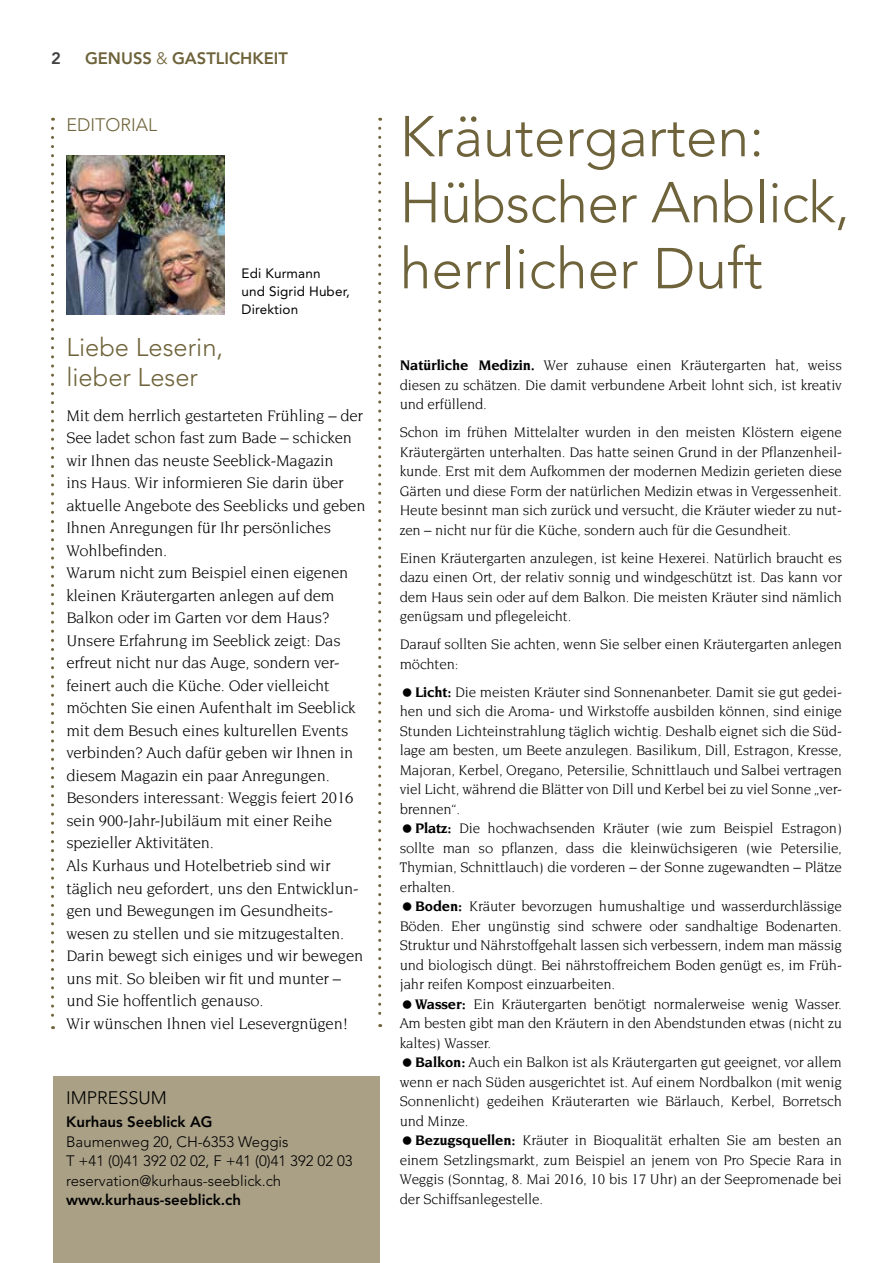
<style>
.page{position:relative;width:893px;height:1263px;background:#fff}
.page>*{position:absolute;margin:0;border:0;box-sizing:border-box;transform-origin:0 0}
.t1{font:300 57px/66px "Avenir LT Std";color:#6e633a}
.t2{font:300 25.5px/30px "Avenir LT Std";color:#6e633a}
.t3{font:300 18px "Avenir LT Std";color:#6e633a}
.t4{font:300 18px "Avenir LT Std";color:#000}
.t5{font:16.5px/22.5px "Novarese Std";letter-spacing:-.01em;color:#000}
.t6{font:800 16.5px "Avenir LT Std";color:#6e633a}
.t7{font:800 16.5px "Avenir LT Std";color:#414042}
.t8{font:15px/19.5px "Novarese Std";letter-spacing:-.01em;color:#000;text-align:justify}
.t9{font:300 15px/19.5px "Avenir LT Std";color:#000}
.t10{font:800 15px "Avenir LT Std";color:#000}
.t11{font:13.5px/18px "Avenir LT Std";letter-spacing:.01em;color:#000}
.s1{font-weight:300}
.s2{font-weight:700}
</style>
<div class="page">
<div style="left:53px;top:1077px;width:326px;height:186px;background:#aaa086"></div>
<img style="left:66px;top:156px;width:159px;height:158px">
<svg style="left:51px;top:128px;width:3px;height:901px"></svg>
<svg style="left:378px;top:128px;width:3px;height:899px"></svg>
<p class="t7" style="left:51px;top:48px;width:11px">2</p>
<p class="t6" style="left:85px;top:48px;width:204px">GENUSS <span class="s1">&amp;</span> GASTLICHKEIT</p>
<p class="t3" style="left:66px;top:114px;width:92px">EDITORIAL</p>
<p class="t11" style="left:242px;top:265px;width:110px">Edi Kurmann<br>und Sigrid Huber,<br>Direktion</p>
<h2 class="t2" style="left:66px;top:332px;width:158px">Liebe Leserin, lieber Leser</h2>
<p class="t5" style="left:66px;top:404px;width:301px">Mit dem herrlich gestarteten Frühling – der See ladet schon fast zum Bade – schicken wir Ihnen das neuste Seeblick-Magazin<br>ins Haus. Wir informieren Sie darin über aktuelle Angebote des Seeblicks und geben Ihnen Anregungen für Ihr persönliches Wohlbefinden.<br>Warum nicht zum Beispiel einen eigenen kleinen Kräutergarten anlegen auf dem Balkon oder im Garten vor dem Haus?<br>Unsere Erfahrung im Seeblick zeigt: Das erfreut nicht nur das Auge, sondern ver&shy;feinert auch die Küche. Oder vielleicht möchten Sie einen Aufenthalt im Seeblick mit dem Besuch eines kulturellen Events verbinden? Auch dafür geben wir Ihnen in diesem Magazin ein paar Anregungen.<br>Besonders interessant: Weggis feiert 2016 sein 900-Jahr-Jubiläum mit einer Reihe spezieller Aktivitäten.<br>Als Kurhaus und Hotelbetrieb sind wir täglich neu gefordert, uns den Entwicklun&shy;gen und Bewegungen im Gesundheits&shy;wesen zu stellen und sie mitzugestalten.<br>Darin bewegt sich einiges und wir bewegen uns mit. So bleiben wir fit und munter – und Sie hoffentlich genauso.<br>Wir wünschen Ihnen viel Lesevergnügen!</p>
<p class="t4" style="left:66px;top:1087px;width:102px">IMPRESSUM</p>
<p class="t10" style="left:66px;top:1113px;width:148px">Kurhaus Seeblick AG</p>
<p class="t9" style="left:66px;top:1132px;width:288px">Baumenweg 20, CH-6353 Weggis<br>T +41 (0)41 392 02 02, F +41 (0)41 392 02 03 reservation@kurhaus-seeblick.ch</p>
<p class="t10" style="left:66px;top:1191px;width:177px">www.kurhaus-seeblick.ch</p>
<h1 class="t1" style="left:400px;top:104px;width:452px">Kräutergarten:<br>Hübscher Anblick, herrlicher Duft</h1>
<p class="t8" style="left:400px;top:355px;width:444px"><span class="s2">Natürliche Medizin.</span> Wer zuhause einen Kräutergarten hat, weiss diesen zu schätzen. Die damit verbundene Arbeit lohnt sich, ist kreativ und erfüllend.</p>
<p class="t8" style="left:400px;top:422px;width:444px">Schon im frühen Mittelalter wurden in den meisten Klöstern eigene Kräutergärten unterhalten. Das hatte seinen Grund in der Pflanzenheil&shy;kunde. Erst mit dem Aufkommen der modernen Medizin gerieten diese Gärten und diese Form der natürlichen Medizin etwas in Vergessenheit.<br>Heute besinnt man sich zurück und versucht, die Kräuter wieder zu nut&shy;zen – nicht nur für die Küche, sondern auch für die Gesundheit.</p>
<p class="t8" style="left:400px;top:548px;width:444px">Einen Kräutergarten anzulegen, ist keine Hexerei. Natürlich braucht es dazu einen Ort, der relativ sonnig und windgeschützt ist. Das kann vor dem Haus sein oder auf dem Balkon. Die meisten Kräuter sind nämlich genügsam und pflegeleicht.</p>
<p class="t8" style="left:400px;top:634px;width:444px">Darauf sollten Sie achten, wenn Sie selber einen Kräutergarten anlegen möchten:</p>
<p class="t8" style="left:400px;top:682px;width:444px;text-indent:15px"><span class="s2">Licht:</span> Die meisten Kräuter sind Sonnenanbeter. Damit sie gut gedei&shy;hen und sich die Aroma- und Wirkstoffe ausbilden können, sind einige Stunden Lichteinstrahlung täglich wichtig. Deshalb eignet sich die Süd&shy;lage am besten, um Beete anzulegen. Basilikum, Dill, Estragon, Kresse, Majoran, Kerbel, Oregano, Petersilie, Schnittlauch und Salbei vertragen viel Licht, während die Blätter von Dill und Kerbel bei zu viel Sonne „ver&shy;brennen“.</p>
<p class="t8" style="left:400px;top:818px;width:444px;text-indent:15px"><span class="s2">Platz:</span> Die hochwachsenden Kräuter (wie zum Beispiel Estragon) sollte man so pflanzen, dass die kleinwüchsigeren (wie Petersilie, Thymian, Schnittlauch) die vorderen – der Sonne zugewandten – Plätze erhalten.</p>
<p class="t8" style="left:400px;top:896px;width:444px;text-indent:15px"><span class="s2">Boden:</span> Kräuter bevorzugen humushaltige und wasserdurchlässige Böden. Eher ungünstig sind schwere oder sandhaltige Bodenarten.<br>Struktur und Nährstoffgehalt lassen sich verbessern, indem man mässig und biologisch düngt. Bei nährstoffreichem Boden genügt es, im Früh&shy;jahr reifen Kompost einzuarbeiten.</p>
<p class="t8" style="left:400px;top:994px;width:444px;text-indent:15px"><span class="s2">Wasser:</span> Ein Kräutergarten benötigt normalerweise wenig Wasser.<br>Am besten gibt man den Kräutern in den Abendstunden etwas (nicht zu kaltes) Wasser.</p>
<p class="t8" style="left:400px;top:1052px;width:444px;text-indent:15px"><span class="s2">Balkon:</span> Auch ein Balkon ist als Kräutergarten gut geeignet, vor allem wenn er nach Süden ausgerichtet ist. Auf einem Nordbalkon (mit wenig Sonnenlicht) gedeihen Kräuterarten wie Bärlauch, Kerbel, Borretsch und Minze.</p>
<p class="t8" style="left:400px;top:1130px;width:444px;text-indent:15px"><span class="s2">Bezugsquellen:</span> Kräuter in Bioqualität erhalten Sie am besten an einem Setzlingsmarkt, zum Beispiel an jenem von Pro Specie Rara in Weggis (Sonntag, 8. Mai 2016, 10 bis 17 Uhr) an der Seepromenade bei der Schiffsanlegestelle.</p>
</div>
